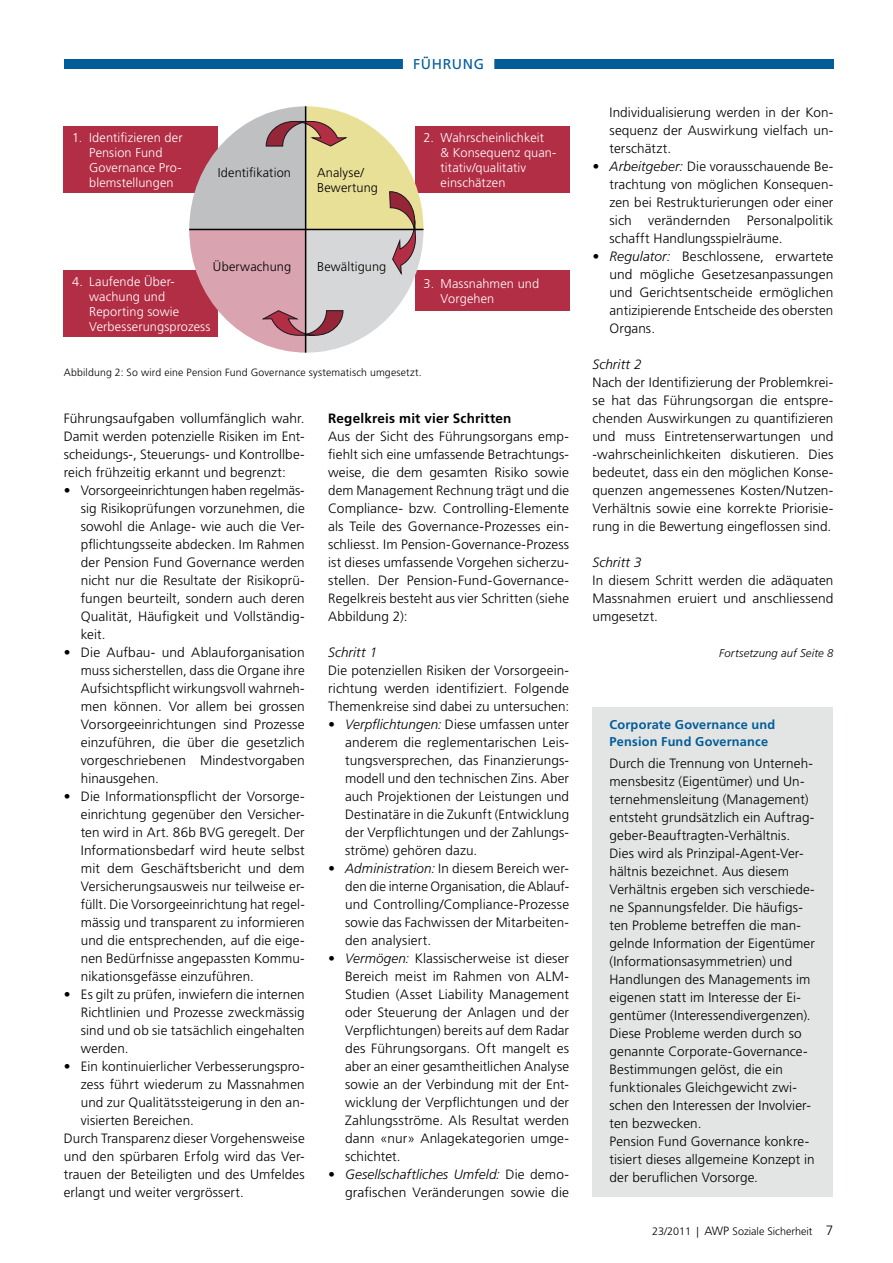
<style>
.page{position:relative;width:893px;height:1263px;background:#fff}
.page>*{position:absolute;margin:0;border:0;box-sizing:border-box;transform-origin:0 0}
.t1{font:14.25px "Frutiger LT Std";letter-spacing:.045em;color:#005d99}
.t2{font:300 13.5px/18px "Frutiger LT Std";letter-spacing:.01em;color:#000;text-align:justify}
.t3{font:700 13.5px "Frutiger LT Std";letter-spacing:.015em;color:#000}
.t4{font:italic 300 13.5px "Frutiger LT Std";letter-spacing:.005em;color:#000}
.t5{font:300 12.75px/15px "Frutiger LT Std";letter-spacing:.01em;color:#fff}
.t6{font:300 12.75px/15px "Frutiger LT Std";letter-spacing:.01em;color:#000}
.t7{font:700 12.75px/16.5px "Frutiger LT Std";letter-spacing:.015em;color:#005d99}
.t8{font:italic 300 11.25px "Frutiger LT Std";letter-spacing:.015em;color:#000}
.t9{font:300 10.8px "Frutiger LT Std";color:#000}
.t10{font:300 10.5px "Frutiger LT Std";letter-spacing:.015em;color:#000}
.s1{font-style:italic}
.s2{font-size:12px}
.s3{font-size:13.5px}
</style>
<div class="page">
<div style="left:64px;top:60px;width:769px;height:9px;background:#005d99"></div>
<div style="left:403px;top:58px;width:91px;height:12px;background:#fff"></div>
<div style="left:592px;top:707px;width:241px;height:490px;background:#e3e4e4"></div>
<div style="left:64px;top:126px;width:154px;height:67px;background:#b22e45"></div>
<div style="left:415px;top:126px;width:154px;height:67px;background:#b22e45"></div>
<div style="left:415px;top:270px;width:154px;height:40px;background:#b22e45"></div>
<div style="left:64px;top:270px;width:154px;height:67px;background:#b22e45"></div>
<svg style="left:189px;top:106px;width:234px;height:247px"></svg>
<hr style="left:189px;top:229px;width:234px;height:1px;background:#000">
<hr style="left:305px;top:106px;width:1px;height:247px;background:#000">
<p class="t1" style="left:413px;top:56px;width:72px">FÜHRUNG</p>
<p class="t5" style="left:89px;top:130px;width:95px;text-indent:-17px">1. Identifizieren der<br>Pension Fund<br>Governance Pro&shy;blemstellungen</p>
<p class="t5" style="left:441px;top:130px;width:117px;text-indent:-17px">2. Wahrscheinlichkeit<br>&amp; Konsequenz quan&shy;titativ/qualitativ einschätzen</p>
<p class="t6" style="left:218px;top:166px;width:75px">Identifikation</p>
<p class="t6" style="left:317px;top:166px;width:62px">Analyse/<br>Bewertung</p>
<p class="t6" style="left:213px;top:259px;width:80px">Überwachung</p>
<p class="t6" style="left:317px;top:259px;width:71px">Bewältigung</p>
<p class="t5" style="left:89px;top:274px;width:123px;text-indent:-17px">4. Laufende Über&shy;wachung und<br>Reporting sowie<br>Verbesserungsprozess</p>
<p class="t5" style="left:441px;top:276px;width:100px;text-indent:-17px">3. Massnahmen und<br>Vorgehen</p>
<p class="t10" style="left:64px;top:366px;width:360px">Abbildung 2: So wird eine Pension Fund Governance systematisch umgesetzt.</p>
<p class="t2" style="left:64px;top:409px;width:242px">Führungsaufgaben vollumfänglich wahr.<br>Damit werden potenzielle Risiken im Ent&shy;scheidungs-, Steuerungs- und Kontrollbe&shy;reich frühzeitig erkannt und begrenzt:</p>
<p class="t2" style="left:81px;top:481px;width:225px;text-indent:-17px">• Vorsorgeeinrichtungen haben regelmäs&shy;sig Risikoprüfungen vorzunehmen, die sowohl die Anlage- wie auch die Ver&shy;pflichtungsseite abdecken. Im Rahmen der Pension Fund Governance werden nicht nur die Resultate der Risikoprü&shy;fungen beurteilt, sondern auch deren Qualität, Häufigkeit und Vollständig&shy;keit.</p>
<p class="t2" style="left:81px;top:643px;width:225px;text-indent:-17px">• Die Aufbau- und Ablauforganisation muss sicherstellen, dass die Organe ihre Aufsichtspflicht wirkungsvoll wahrneh&shy;men können. Vor allem bei grossen Vorsorgeeinrichtungen sind Prozesse einzuführen, die über die gesetzlich vorgeschriebenen Mindestvorgaben hinausgehen.</p>
<p class="t2" style="left:81px;top:787px;width:225px;text-indent:-17px">• Die Informationspflicht der Vorsorge&shy;einrichtung gegenüber den Versicher&shy;ten wird in Art. 86b BVG geregelt. Der Informationsbedarf wird heute selbst mit dem Geschäftsbericht und dem Versicherungsausweis nur teilweise er&shy;füllt. Die Vorsorgeeinrichtung hat regel&shy;mässig und transparent zu informieren und die entsprechenden, auf die eige&shy;nen Bedürfnisse angepassten Kommu&shy;nikationsgefässe einzuführen.</p>
<p class="t2" style="left:81px;top:985px;width:225px;text-indent:-17px">• Es gilt zu prüfen, inwiefern die internen Richtlinien und Prozesse zweckmässig sind und ob sie tatsächlich eingehalten werden.</p>
<p class="t2" style="left:64px;top:1057px;width:242px">• Ein kontinuierlicher Verbesserungspro-</p>
<p class="t2" style="left:81px;top:1075px;width:225px">zess führt wiederum zu Massnahmen</p>
<p class="t2" style="left:81px;top:1093px;width:225px">und zur Qualitätssteigerung in den an-</p>
<p class="t2" style="left:81px;top:1111px;width:115px">visierten Bereichen.</p>
<p class="t2" style="left:64px;top:1129px;width:242px">Durch Transparenz dieser Vorgehensweise</p>
<p class="t2" style="left:64px;top:1147px;width:242px">und den spürbaren Erfolg wird das Ver-</p>
<p class="t2" style="left:64px;top:1165px;width:242px">trauen der Beteiligten und des Umfeldes</p>
<p class="t2" style="left:64px;top:1183px;width:182px">erlangt und weiter vergrössert.</p>
<p class="t3" style="left:328px;top:410px;width:185px">Regelkreis mit vier Schritten</p>
<p class="t2" style="left:328px;top:427px;width:242px">Aus der Sicht des Führungsorgans emp&shy;fiehlt sich eine umfassende Betrachtungs&shy;weise, die dem gesamten Risiko sowie dem Management Rechnung trägt und die Compliance- bzw. Controlling-Elemente als Teile des Governance-Prozesses ein&shy;schliesst. Im Pension-Governance-Prozess ist dieses umfassende Vorgehen sicherzu&shy;stellen. Der Pension-Fund-Governance-Regelkreis besteht aus vier Schritten (siehe Abbildung 2):</p>
<p class="t4" style="left:328px;top:644px;width:51px">Schritt 1</p>
<p class="t2" style="left:328px;top:661px;width:242px">Die potenziellen Risiken der Vorsorgeein&shy;richtung werden identifiziert. Folgende Themenkreise sind dabei zu untersuchen:</p>
<p class="t2" style="left:345px;top:715px;width:225px;text-indent:-17px"><span class="s1">• Verpflichtungen:</span> Diese umfassen unter anderem die reglementarischen Leis&shy;tungsversprechen, das Finanzierungs&shy;modell und den technischen Zins. Aber auch Projektionen der Leistungen und Destinatäre in die Zukunft (Entwicklung der Verpflichtungen und der Zahlungs&shy;ströme) gehören dazu.</p>
<p class="t2" style="left:345px;top:859px;width:225px;text-indent:-17px"><span class="s1">• Administration:</span> In diesem Bereich wer&shy;den die interne Organisation, die Ablauf&shy;und Controlling/Compliance-Prozesse sowie das Fachwissen der Mitarbeiten&shy;den analysiert.</p>
<p class="t2" style="left:345px;top:949px;width:225px;text-indent:-17px"><span class="s1">• Vermögen:</span> Klassischerweise ist dieser Bereich meist im Rahmen von ALM-Studien (Asset Liability Management oder Steuerung der Anlagen und der Verpflichtungen) bereits auf dem Radar des Führungsorgans. Oft mangelt es aber an einer gesamtheitlichen Analyse sowie an der Verbindung mit der Ent&shy;wicklung der Verpflichtungen und der Zahlungsströme. Als Resultat werden dann «nur» Anlagekategorien umge&shy;schichtet.</p>
<p class="t2" style="left:328px;top:1165px;width:242px;text-align:right"><span class="s1">• Gesellschaftliches Umfeld:</span> Die demo&shy;grafischen Veränderungen sowie die</p>
<p class="t2" style="left:609px;top:103px;width:225px">Individualisierung werden in der Kon&shy;sequenz der Auswirkung vielfach un&shy;terschätzt.</p>
<p class="t2" style="left:609px;top:157px;width:225px;text-indent:-17px"><span class="s1">• Arbeitgeber:</span> Die vorausschauende Be&shy;trachtung von möglichen Konsequen&shy;zen bei Restrukturierungen oder einer sich verändernden Personalpolitik schafft Handlungsspielräume.</p>
<p class="t2" style="left:609px;top:247px;width:225px;text-indent:-17px"><span class="s1">• Regulator:</span> Beschlossene, erwartete und mögliche Gesetzesanpassungen und Gerichtsentscheide ermöglichen antizipierende Entscheide des obersten Organs.</p>
<p class="t4" style="left:592px;top:356px;width:51px">Schritt 2</p>
<p class="t2" style="left:592px;top:373px;width:242px">Nach der Identifizierung der Problemkrei&shy;se hat das Führungsorgan die entspre&shy;chenden Auswirkungen zu quantifizieren und muss Eintretenserwartungen und -wahrscheinlichkeiten diskutieren. Dies bedeutet, dass ein den möglichen Konse&shy;quenzen angemessenes Kosten/Nutzen-Verhältnis sowie eine korrekte Priorisie&shy;rung in die Bewertung eingeflossen sind.</p>
<p class="t4" style="left:592px;top:554px;width:51px">Schritt 3</p>
<p class="t2" style="left:592px;top:571px;width:242px">In diesem Schritt werden die adäquaten Massnahmen eruiert und anschliessend umgesetzt.</p>
<p class="t8" style="left:719px;top:646px;width:116px">Fortsetzung auf Seite 8</p>
<p class="t7" style="left:609px;top:717px;width:167px">Corporate Governance und<br>Pension Fund Governance</p>
<p class="t2" style="left:609px;top:754px;width:207px;text-align:left">Durch die Trennung von Unterneh&shy;mensbesitz (Eigentümer) und Un&shy;ternehmensleitung (Management) entsteht grundsätzlich ein Auftrag&shy;geber-Beauftragten-Verhältnis.<br>Dies wird als Prinzipal-Agent-Ver&shy;hältnis bezeichnet. Aus diesem Verhältnis ergeben sich verschiede&shy;ne Spannungsfelder. Die häufigs&shy;ten Probleme betreffen die man&shy;gelnde Information der Eigentümer (Informationsasymmetrien) und Handlungen des Managements im eigenen statt im Interesse der Ei&shy;gentümer (Interessendivergenzen).<br>Diese Probleme werden durch so genannte Corporate-Governance-Bestimmungen gelöst, die ein funktionales Gleichgewicht zwi&shy;schen den Interessen der Involvier&shy;ten bezwecken.<br>Pension Fund Governance konkre&shy;tisiert dieses allgemeine Konzept in der beruflichen Vorsorge.</p>
<p class="t9" style="left:652px;top:1225px;width:183px">23/2011 | <span class="s2">AWP</span> Soziale Sicherheit <span class="s3">7</span></p>
</div>
